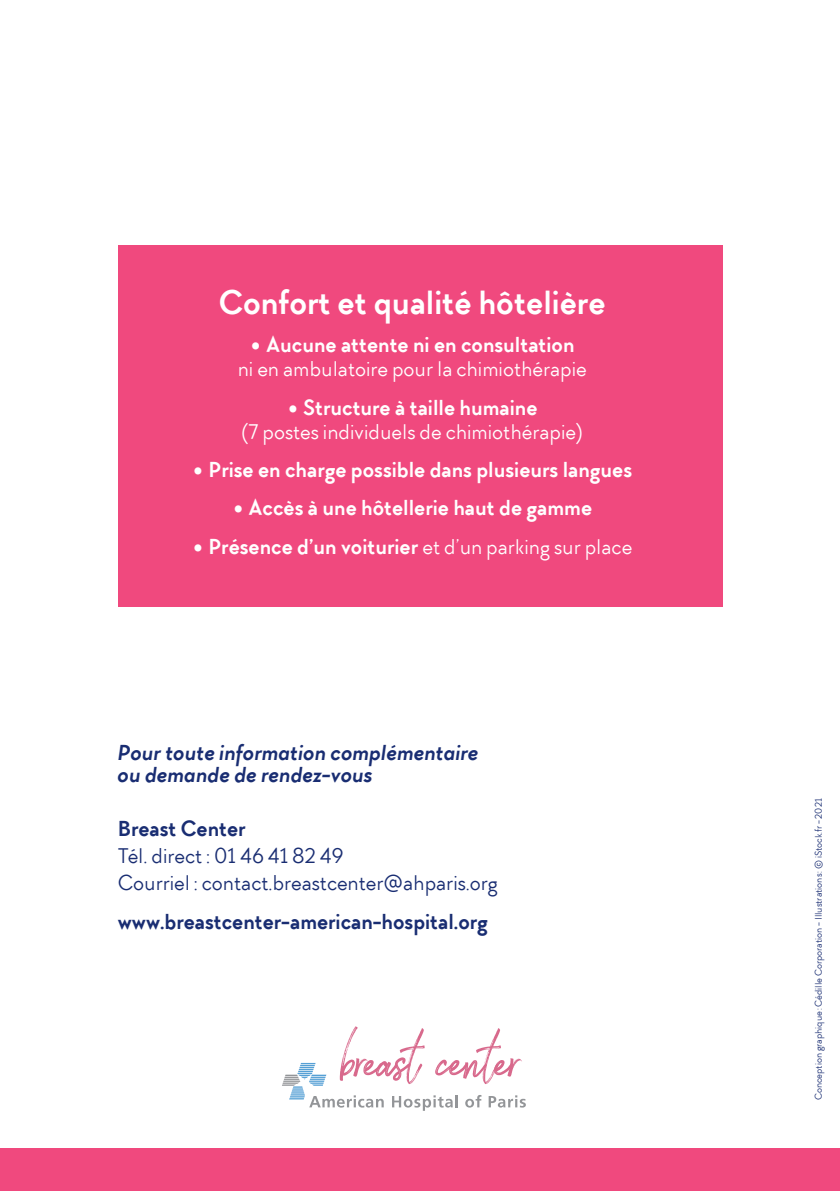
<style>
.page{position:relative;width:840px;height:1191px;background:#fff}
.page>*{position:absolute;margin:0;border:0;box-sizing:border-box;transform-origin:0 0}
.t1{font:700 34px "TT Chocolates";color:#fff}
.t2{font:22px/24px "TT Chocolates";color:#fff;text-align:center}
.t3{font:700 22px "TT Chocolates";color:#fff}
.t4{font:22px "TT Chocolates";color:#192d72}
.t5{font:italic 700 22px/22px "TT Chocolates";color:#192d72}
.t6{font:700 22px "TT Chocolates";color:#192d72}
.t7{font:10px "TT Chocolates";color:#192d72}
.s1{font-weight:700;font-size:38px}
.s2{font-weight:700}
.s3{font-size:38px}
.s4{font-weight:400}
</style>
<div class="page">
<div style="left:118px;top:246px;width:603px;height:361px;background:#f0497e"></div>
<div style="left:0;top:1148px;width:839px;height:43px;background:#f0497e"></div>
<svg style="left:282px;top:1026px;width:243px;height:84px"></svg>
<p class="t1" style="left:219px;top:281px;width:388px">Confort et qualité hôtelière</p>
<p class="t2" style="left:237px;top:333px;width:350px"><span class="s1">•</span> <span class="s2">Aucune attente ni en consultation<br></span>ni en ambulatoire pour la chimiothérapie</p>
<p class="t2" style="left:241px;top:396px;width:344px"><span class="s1">•</span> <span class="s2">Structure à taille humaine<br></span>(7 postes individuels de chimiothérapie)</p>
<p class="t3" style="left:192px;top:456px;width:441px"><span class="s3">•</span> Prise en charge possible dans plusieurs langues</p>
<p class="t3" style="left:232px;top:494px;width:361px"><span class="s3">•</span> Accès à une hôtellerie haut de gamme</p>
<p class="t3" style="left:192px;top:532px;width:441px"><span class="s3">•</span> Présence d’un voiturier <span class="s4">et d’un parking sur place</span></p>
<p class="t5" style="left:118px;top:742px;width:362px">Pour toute information complémentaire ou demande de rendez-vous</p>
<p class="t6" style="left:118px;top:815px;width:129px">Breast Center</p>
<p class="t4" style="left:118px;top:843px;width:227px">Tél. direct : 01 46 41 82 49</p>
<p class="t4" style="left:118px;top:870px;width:381px">Courriel : contact.breastcenter@ahparis.org</p>
<p class="t6" style="left:118px;top:908px;width:371px">www.breastcenter-american-hospital.org</p>
<p class="t7" style="left:812px;top:1100px;width:303px;rotate:-90deg">Conception graphique : Cédille Corporation - Illustrations: © iStock.fr - 2021</p>
</div>
